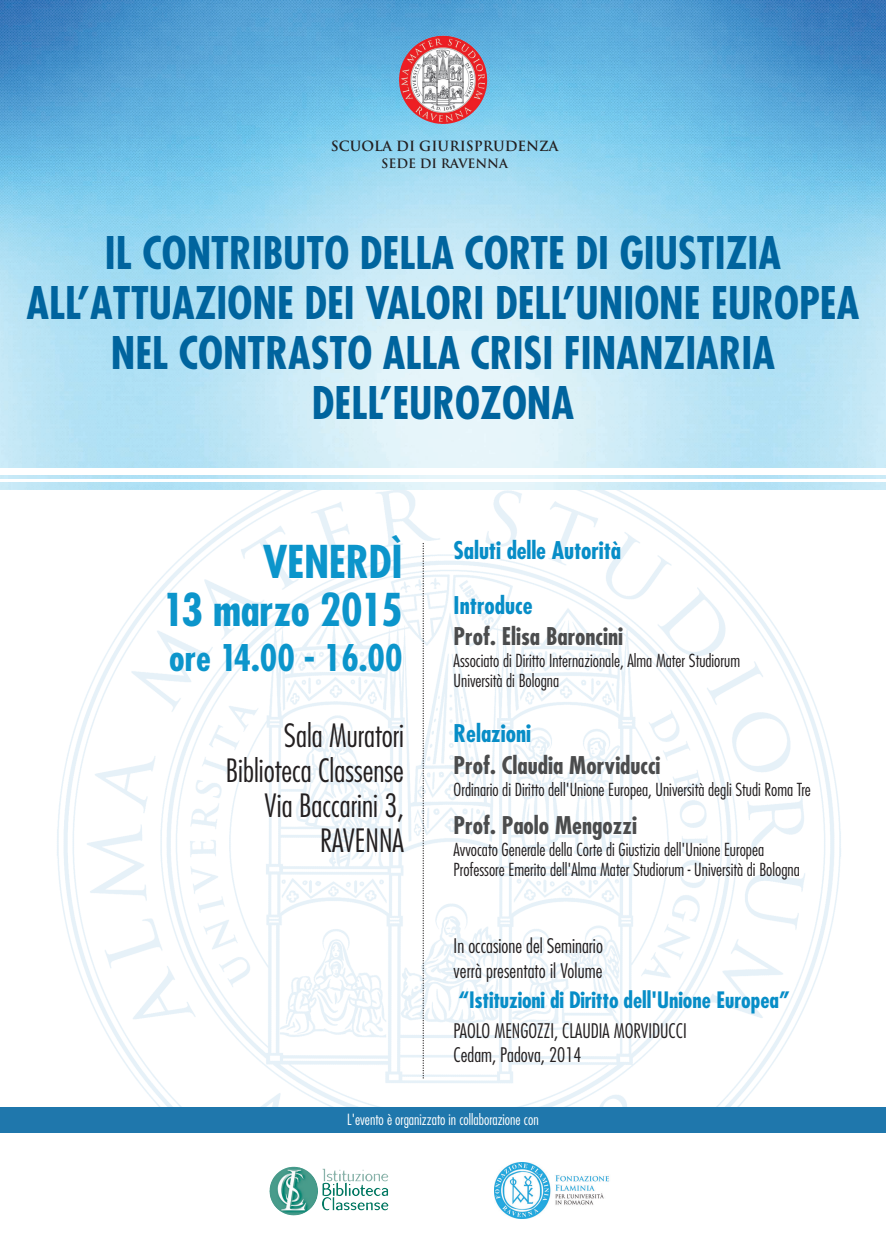
<style>
.page{position:relative;width:886px;height:1241px;background:#fff}
.page>*{position:absolute;margin:0;border:0;box-sizing:border-box;transform-origin:0 0}
.t1{font:700 condensed 44px/48.1px "Futura Std";letter-spacing:-.01em;color:#0c95cb;text-align:right}
.t2{font:700 condensed 43.75px/50px "Futura Std";color:#00649e;text-align:center}
.t3{font:700 condensed 35.75px "Futura Std";color:#0c95cb}
.t4{font:300 condensed 31.25px/35px "Futura Std";color:#231f20;text-align:right}
.t5{font:700 condensed 23.75px "Futura Std";color:#4b4c4d}
.t6{font:700 condensed 23.75px "Futura Std";letter-spacing:-.005em;color:#078dc7}
.t7{font:700 condensed 22px "Futura Std";letter-spacing:-.01em;color:#078dc7}
.t8{font:300 condensed 19.62px/24.5px "Futura Std";color:#231f20}
.t9{font:300 condensed 17.5px/20px "Futura Std";color:#231f20}
.t10{font:300 condensed 15px "Futura Std";color:#fff}
.t11{font:700 13.75px "Trajan Pro";color:#231f20}
.t12{font:700 12.62px "Trajan Pro";color:#231f20}
</style>
<div class="page">
<img style="left:17px;top:489px;width:851px;height:618px">
<img style="left:0;top:0;width:886px;height:489px">
<div style="left:0;top:1107px;width:886px;height:25px;background:#1f77ac"></div>
<img style="left:399px;top:36px;width:83px;height:88px">
<img style="left:269px;top:1166px;width:49px;height:49px">
<img style="left:494px;top:1162px;width:116px;height:55px">
<svg style="left:423px;top:543px;width:1px;height:535px"></svg>
<div style="left:0;top:469px;width:886px;height:6px;background:#fff"></div>
<hr style="left:0;top:479px;width:886px;height:2px;background:#fff">
<p class="t11" style="left:331px;top:138px;width:229px">SCUOLA DI GIURISPRUDENZA</p>
<p class="t12" style="left:381px;top:156px;width:128px">SEDE DI RAVENNA</p>
<h2 class="t2" style="left:27px;top:232px;width:834px">IL CONTRIBUTO DELLA CORTE DI GIUSTIZIA ALL’ATTUAZIONE DEI VALORI DELL’UNIONE EUROPEA NEL CONTRASTO ALLA CRISI FINANZIARIA DELL’EUROZONA</h2>
<h1 class="t1" style="left:163px;top:541px;width:241px">VENERDÌ<br>13 marzo 2015</h1>
<h3 class="t3" style="left:169px;top:642px;width:235px">ore 14.00 - 16.00</h3>
<h3 class="t4" style="left:226px;top:720px;width:180px">Sala Muratori<br>Biblioteca Classense<br>Via Baccarini 3,<br>RAVENNA</h3>
<h3 class="t6" style="left:454px;top:539px;width:169px">Saluti delle Autorità</h3>
<h3 class="t6" style="left:454px;top:594px;width:80px">Introduce</h3>
<h3 class="t5" style="left:454px;top:625px;width:171px">Prof. Elisa Baroncini</h3>
<p class="t9" style="left:454px;top:652px;width:288px">Associato di Diritto Internazionale, Alma Mater Studiorum<br>Università di Bologna</p>
<h3 class="t6" style="left:454px;top:723px;width:79px">Relazioni</h3>
<h3 class="t5" style="left:454px;top:754px;width:208px">Prof. Claudia Morviducci</h3>
<p class="t9" style="left:454px;top:780px;width:359px">Ordinario di Diritto dell'Unione Europea, Università degli Studi Roma Tre</p>
<h3 class="t5" style="left:454px;top:814px;width:185px">Prof. Paolo Mengozzi</h3>
<p class="t9" style="left:454px;top:840px;width:348px">Avvocato Generale della Corte di Giustizia dell'Unione Europea<br>Professore Emerito dell'Alma Mater Studiorum - Università di Bologna</p>
<p class="t8" style="left:454px;top:934px;width:151px">In occasione del Seminario verrà presentato il Volume</p>
<p class="t7" style="left:458px;top:990px;width:333px">“Istituzioni di Diritto dell'Unione Europea”</p>
<p class="t8" style="left:454px;top:1019px;width:235px">PAOLO MENGOZZI, CLAUDIA MORVIDUCCI<br>Cedam, Padova, 2014</p>
<p class="t10" style="left:347px;top:1112px;width:193px">L'evento è organizzato in collaborazione con</p>
</div>
